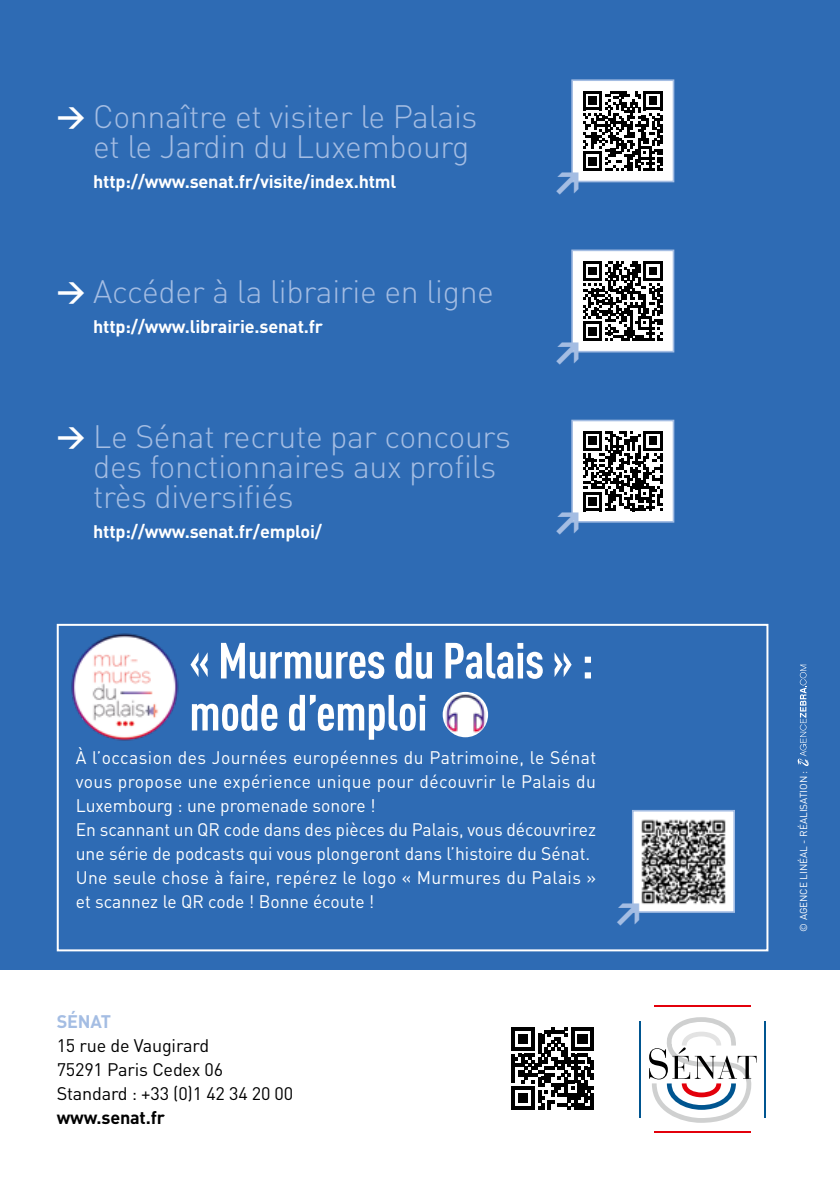
<style>
.page{position:relative;width:840px;height:1191px;background:#fff}
.page>*{position:absolute;margin:0;border:0;box-sizing:border-box;transform-origin:0 0}
.t1{font:700 condensed 50px/52px "DIN Pro";letter-spacing:-.01em;color:#fff}
.t2{font:300 32px/30px "DIN";letter-spacing:-.01em;color:#a4bde3;text-align:right}
.t3{font:18px/24px "DIN";color:#fff}
.t4{font:700 18px "DIN";letter-spacing:-.01em;color:#fff}
.t5{font:18px/24px "DIN";letter-spacing:-.01em;color:#000}
.t6{font:700 18px "DIN";letter-spacing:-.01em;color:#000}
.t7{font:700 18px "DIN";letter-spacing:-.01em;color:#a4bde3}
.t8{font:10px "DIN";color:#fff}
.s1{font-weight:700;font-size:28px;color:#fff}
</style>
<div class="page">
<div style="left:0;top:0;width:839px;height:969px;background:#2e6bb4"></div>
<svg style="left:649px;top:1017px;width:107px;height:105px"></svg>
<hr style="left:653px;top:1005px;width:97px;height:2px;background:#e3000b">
<hr style="left:763px;top:1020px;width:2px;height:97px;background:#005590">
<hr style="left:653px;top:1131px;width:97px;height:1px;background:#e3000b">
<hr style="left:638px;top:1020px;width:2px;height:97px;background:#005590">
<div style="left:572px;top:250px;width:101px;height:102px;background:#fff"></div>
<div style="left:571px;top:249px;width:103px;height:103px;border:2px solid #a4bde3"></div>
<div style="left:572px;top:80px;width:101px;height:101px;background:#fff"></div>
<div style="left:571px;top:79px;width:103px;height:103px;border:2px solid #a4bde3"></div>
<div style="left:572px;top:420px;width:101px;height:102px;background:#fff"></div>
<div style="left:571px;top:420px;width:103px;height:102px;border:2px solid #a4bde3"></div>
<svg style="left:511px;top:1027px;width:82px;height:82px"></svg>
<div style="left:57px;top:624px;width:711px;height:327px;border:2px solid #fff"></div>
<img style="left:64px;top:629px;width:119px;height:119px;border-radius:60px">
<img style="left:442px;top:692px;width:46px;height:45px;border-radius:23px">
<div style="left:632px;top:810px;width:101px;height:102px;background:#fff"></div>
<img style="left:641px;top:819px;width:85px;height:86px">
<div style="left:631px;top:810px;width:103px;height:103px;border:2px solid #a4bde3"></div>
<svg style="left:797px;top:664px;width:11px;height:102px"></svg>
<svg style="left:571px;top:261px;width:91px;height:92px"></svg>
<svg style="left:571px;top:91px;width:91px;height:92px"></svg>
<svg style="left:571px;top:431px;width:91px;height:92px"></svg>
<svg style="left:631px;top:894px;width:16px;height:19px"></svg>
<h2 class="t2" style="left:57px;top:101px;width:422px"><span class="s1">&gt;</span> Connaître et visiter le Palais et le Jardin du Luxembourg</h2>
<p class="t4" style="left:93px;top:170px;width:304px">http://www.senat.fr/visite/index.html</p>
<h2 class="t2" style="left:57px;top:276px;width:438px"><span class="s1">&gt;</span> Accéder à la librairie en ligne</h2>
<p class="t4" style="left:93px;top:315px;width:231px">http://www.librairie.senat.fr</p>
<h2 class="t2" style="left:93px;top:421px;width:419px;text-align:left;text-indent:-36px"><span class="s1">&gt;</span> Le Sénat recrute par concours des fonctionnaires aux profils très diversifiés</h2>
<p class="t4" style="left:93px;top:520px;width:230px">http://www.senat.fr/emploi/</p>
<h1 class="t1" style="left:189px;top:630px;width:405px">« Murmures du Palais » : mode d’emploi</h1>
<p class="t3" style="left:76px;top:745px;width:521px">À l’occasion des Journées européennes du Patrimoine, le Sénat vous propose une expérience unique pour découvrir le Palais du Luxembourg : une promenade sonore !<br>En scannant un QR code dans des pièces du Palais, vous découvrirez une série de podcasts qui vous plongeront dans l’histoire du Sénat.<br>Une seule chose à faire, repérez le logo « Murmures du Palais » et scannez le QR code ! Bonne écoute !</p>
<p class="t7" style="left:57px;top:1010px;width:56px">SÉNAT</p>
<p class="t5" style="left:57px;top:1033px;width:238px">15 rue de Vaugirard<br>75291 Paris Cedex 06<br>Standard : +33 (0)1 42 34 20 00</p>
<p class="t6" style="left:57px;top:1106px;width:110px">www.senat.fr</p>
<p class="t8" style="left:797px;top:931px;width:163px;rotate:-90deg">© AGENCE LINÉAL - RÉALISATION :</p>
</div>
